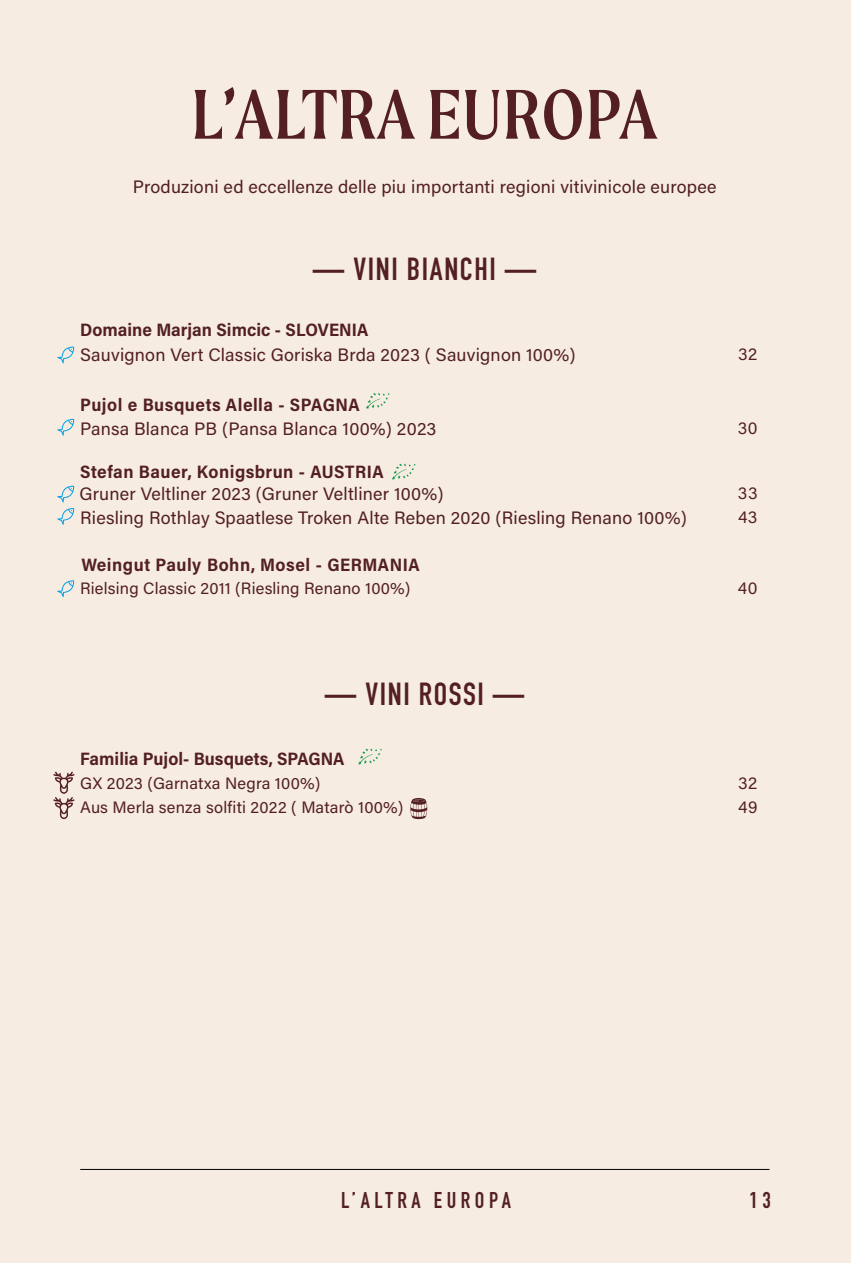
<style>
.page{position:relative;width:851px;height:1263px;background:#fff}
.page>*{position:absolute;margin:0;border:0;box-sizing:border-box;transform-origin:0 0}
.t1{font:75px "Moret";letter-spacing:.01em;color:#531f23}
.t2{font:700 31.5px "DIN Condensed";letter-spacing:.05em;color:#531f23}
.t3{font:700 22.5px "DIN Condensed";letter-spacing:.2em;color:#531f23}
.t4{font:18px/25.2px "Acumin Variable Concept";letter-spacing:.01em;color:#531f23}
.t5{font:16.5px "Acumin Variable Concept";letter-spacing:.01em;color:#531f23}
</style>
<div class="page">
<div style="left:0;top:0;width:850px;height:1263px;background:#f6ece1"></div>
<hr style="left:80px;top:1169px;width:689px;height:1px;background:#000">
<svg style="left:366px;top:393px;width:23px;height:16px"></svg>
<svg style="left:391px;top:463px;width:24px;height:17px"></svg>
<svg style="left:358px;top:748px;width:24px;height:17px"></svg>
<svg style="left:410px;top:798px;width:17px;height:21px"></svg>
<svg style="left:53px;top:772px;width:22px;height:47px"></svg>
<svg style="left:57px;top:346px;width:17px;height:17px"></svg>
<svg style="left:57px;top:419px;width:17px;height:17px"></svg>
<svg style="left:57px;top:486px;width:17px;height:16px"></svg>
<svg style="left:57px;top:508px;width:17px;height:17px"></svg>
<svg style="left:57px;top:580px;width:17px;height:17px"></svg>
<h1 class="t1" style="left:192px;top:72px;width:468px">L’ALTRA EUROPA</h1>
<p class="t4" style="left:133px;top:173px;width:585px">Produzioni ed eccellenze delle piu importanti regioni vitivinicole europee</p>
<h2 class="t2" style="left:313px;top:248px;width:225px">— VINI BIANCHI —</h2>
<p class="t4" style="left:80px;top:316px;width:497px">Domaine Marjan Simcic - SLOVENIA<br>Sauvignon Vert Classic Goriska Brda 2023 ( Sauvignon 100%)</p>
<p class="t4" style="left:80px;top:393px;width:358px;line-height:23.5px">Pujol e Busquets Alella - SPAGNA<br>Pansa Blanca PB (Pansa Blanca 100%) 2023</p>
<p class="t4" style="left:79px;top:461px;width:365px;line-height:21.8px">Stefan Bauer, Konigsbrun - AUSTRIA<br>Gruner Veltliner 2023 (Gruner Veltliner 100%)</p>
<p class="t5" style="left:738px;top:343px;width:21px">32</p>
<p class="t5" style="left:737px;top:417px;width:21px">30</p>
<p class="t5" style="left:737px;top:482px;width:21px">33</p>
<p class="t4" style="left:80px;top:504px;width:608px">Riesling Rothlay Spaatlese Troken Alte Reben 2020 (Riesling Renano 100%)</p>
<p class="t5" style="left:737px;top:505px;width:21px">43</p>
<p class="t4" style="left:81px;top:552px;width:340px">Weingut Pauly Bohn, Mosel - GERMANIA</p>
<p class="t5" style="left:80px;top:576px;width:332px">Rielsing Classic 2011 (Riesling Renano 100%)</p>
<p class="t5" style="left:737px;top:576px;width:21px">40</p>
<h2 class="t2" style="left:325px;top:672px;width:201px">— VINI ROSSI —</h2>
<p class="t4" style="left:80px;top:745px;width:266px">Familia Pujol- Busquets, SPAGNA</p>
<p class="t5" style="left:80px;top:772px;width:241px">GX 2023 (Garnatxa Negra 100%)</p>
<p class="t5" style="left:738px;top:772px;width:21px">32</p>
<p class="t5" style="left:80px;top:796px;width:325px">Aus Merla senza solfiti 2022 ( Matarò 100%)</p>
<p class="t5" style="left:738px;top:796px;width:21px">49</p>
<p class="t3" style="left:341px;top:1185px;width:171px">L’ALTRA EUROPA</p>
<p class="t3" style="left:749px;top:1185px;width:23px">13</p>
</div>
